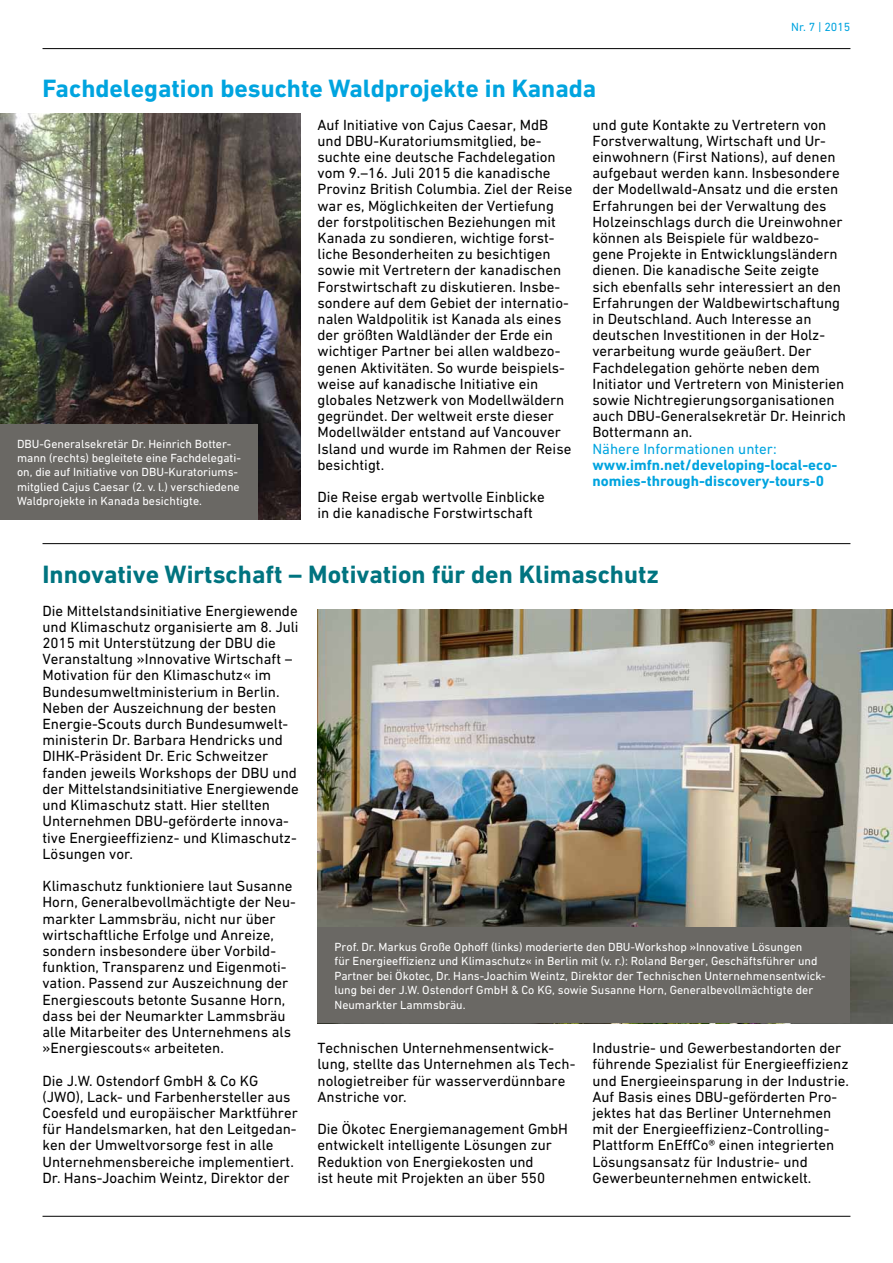
<style>
.page{position:relative;width:893px;height:1263px;background:#fff}
.page>*{position:absolute;margin:0;border:0;box-sizing:border-box;transform-origin:0 0}
.Überschrift_17pt_pet{font:700 25.5px "DIN Next W1 G";color:#007480}
.Überschrift_17pt_bla{font:700 25.5px "DIN Next W1 G";color:#00a4df}
.Text_10pt_schwarz{font:15px/16.2px "DIN Next W1 G";color:#000}
.Überschrift_10pt_bla{font:700 15px/16.2px "DIN Next W1 G";color:#00a4df}
.Text_10pt_blau_hell{font:15px "DIN Next W1 G";color:#00a4df}
.BU_weiß{font:12px/14.4px "DIN Next W1 G";color:#fff}
.t1{font:12px "DIN Next W1 G";color:#00a4df}
</style>
<div class="page">
<hr style="left:43px;top:1216px;width:807px;height:1px;background:#000">
<hr style="left:43px;top:543px;width:807px;height:1px;background:#000">
<img style="left:0;top:113px;width:300px;height:407px">
<div style="left:0;top:424px;width:258px;height:96px;background:#6a6864"></div>
<img style="left:317px;top:610px;width:576px;height:413px">
<div style="left:317px;top:927px;width:533px;height:96px;background:#6a6864"></div>
<hr style="left:43px;top:48px;width:807px;height:1px;background:#000">
<p class="Überschrift_17pt_bla" style="left:43px;top:74px;width:555px">Fachdelegation besuchte Waldprojekte in Kanada</p>
<p class="t1" style="left:791px;top:20px;width:61px">Nr. 7 | 2015</p>
<p class="BU_weiß" style="left:17px;top:436px;width:225px">DBU-Generalsekretär Dr. Heinrich Botter&shy;mann (rechts) begleitete eine Fachdelegati&shy;on, die auf Initiative von DBU-Kuratoriums&shy;mitglied Cajus Caesar (2. v. l.) verschiedene Waldprojekte in Kanada besichtigte.</p>
<p class="Text_10pt_schwarz" style="left:317px;top:116px;width:256px">Auf Initiative von Cajus Caesar, MdB und DBU-Kuratoriumsmitglied, be&shy;suchte eine deutsche Fachdelegation vom 9.–16. Juli 2015 die kanadische Provinz British Columbia. Ziel der Reise war es, Möglichkeiten der Vertiefung der forstpolitischen Beziehungen mit Kanada zu sondieren, wichtige forst&shy;liche Besonderheiten zu besichtigen sowie mit Vertretern der kanadischen Forstwirtschaft zu diskutieren. Insbe&shy;sondere auf dem Gebiet der internatio&shy;nalen Waldpolitik ist Kanada als eines der größten Waldländer der Erde ein wichtiger Partner bei allen waldbezo&shy;genen Aktivitäten. So wurde beispiels&shy;weise auf kanadische Initiative ein globales Netzwerk von Modellwäldern gegründet. Der weltweit erste dieser Modellwälder entstand auf Vancouver Island und wurde im Rahmen der Reise besichtigt.</p>
<p class="Text_10pt_schwarz" style="left:317px;top:489px;width:229px">Die Reise ergab wertvolle Einblicke in die kanadische Forstwirtschaft</p>
<p class="Text_10pt_schwarz" style="left:592px;top:116px;width:255px">und gute Kontakte zu Vertretern von Forstverwaltung, Wirtschaft und Ur&shy;einwohnern (First Nations), auf denen aufgebaut werden kann. Insbesondere der Modellwald-Ansatz und die ersten Erfahrungen bei der Verwaltung des Holzeinschlags durch die Ureinwohner können als Beispiele für waldbezo&shy;gene Projekte in Entwicklungsländern dienen. Die kanadische Seite zeigte sich ebenfalls sehr interessiert an den Erfahrungen der Waldbewirtschaftung in Deutschland. Auch Interesse an deutschen Investitionen in der Holz&shy;verarbeitung wurde geäußert. Der Fachdelegation gehörte neben dem Initiator und Vertretern von Ministerien sowie Nichtregierungsorganisationen auch DBU-Generalsekretär Dr. Heinrich Bottermann an.</p>
<p class="Text_10pt_blau_hell" style="left:592px;top:440px;width:186px">Nähere Informationen unter:</p>
<h1 class="Überschrift_10pt_bla" style="left:592px;top:457px;width:246px">www.imfn.net/developing-local-eco&shy;nomies-through-discovery-tours-0</h1>
<p class="Überschrift_17pt_pet" style="left:43px;top:560px;width:618px">Innovative Wirtschaft – Motivation für den Klimaschutz</p>
<p class="Text_10pt_schwarz" style="left:43px;top:602px;width:258px">Die Mittelstandsinitiative Energiewende und Klimaschutz organisierte am 8. Juli 2015 mit Unterstützung der DBU die Veranstaltung »Innovative Wirtschaft – Motivation für den Klimaschutz« im Bundesumweltministerium in Berlin.<br>Neben der Auszeichnung der besten Energie-Scouts durch Bundesumwelt&shy;ministerin Dr. Barbara Hendricks und DIHK-Präsident Dr. Eric Schweitzer fanden jeweils Workshops der DBU und der Mittelstandsinitiative Energiewende und Klimaschutz statt. Hier stellten Unternehmen DBU-geförderte innova&shy;tive Energieeffizienz- und Klimaschutz-Lösungen vor.</p>
<p class="Text_10pt_schwarz" style="left:43px;top:878px;width:255px">Klimaschutz funktioniere laut Susanne Horn, Generalbevollmächtigte der Neu&shy;markter Lammsbräu, nicht nur über wirtschaftliche Erfolge und Anreize, sondern insbesondere über Vorbild&shy;funktion, Transparenz und Eigenmoti&shy;vation. Passend zur Auszeichnung der Energiescouts betonte Susanne Horn, dass bei der Neumarkter Lammsbräu alle Mitarbeiter des Unternehmens als »Energiescouts« arbeiteten.</p>
<p class="Text_10pt_schwarz" style="left:43px;top:1072px;width:257px">Die J.W. Ostendorf GmbH &amp; Co KG (JWO), Lack- und Farbenhersteller aus Coesfeld und europäischer Marktführer für Handelsmarken, hat den Leitgedan&shy;ken der Umweltvorsorge fest in alle Unternehmensbereiche implementiert.<br>Dr. Hans-Joachim Weintz, Direktor der</p>
<p class="BU_weiß" style="left:334px;top:940px;width:493px">Prof. Dr. Markus Große Ophoff (links) moderierte den DBU-Workshop »Innovative Lösungen<br>für Energieeffizienz und Klimaschutz« in Berlin mit (v. r.): Roland Berger, Geschäftsführer und Partner bei Ökotec, Dr. Hans-Joachim Weintz, Direktor der Technischen Unternehmensentwick&shy;lung bei der J.W. Ostendorf GmbH &amp; Co KG, sowie Susanne Horn, Generalbevollmächtigte der Neumarkter Lammsbräu.</p>
<p class="Text_10pt_schwarz" style="left:317px;top:1040px;width:259px">Technischen Unternehmensentwick&shy;lung, stellte das Unternehmen als Tech&shy;nologietreiber für wasserverdünnbare Anstriche vor.</p>
<p class="Text_10pt_schwarz" style="left:317px;top:1121px;width:252px">Die Ökotec Energiemanagement GmbH entwickelt intelligente Lösungen zur Reduktion von Energiekosten und<br>ist heute mit Projekten an über 550</p>
<p class="Text_10pt_schwarz" style="left:592px;top:1040px;width:258px">Industrie- und Gewerbestandorten der führende Spezialist für Energieeffizienz und Energieeinsparung in der Industrie.<br>Auf Basis eines DBU-geförderten Pro&shy;jektes hat das Berliner Unternehmen mit der Energieeffizienz-Controlling-Plattform EnEffCo® einen integrierten Lösungsansatz für Industrie- und Gewerbeunternehmen entwickelt.</p>
</div>
